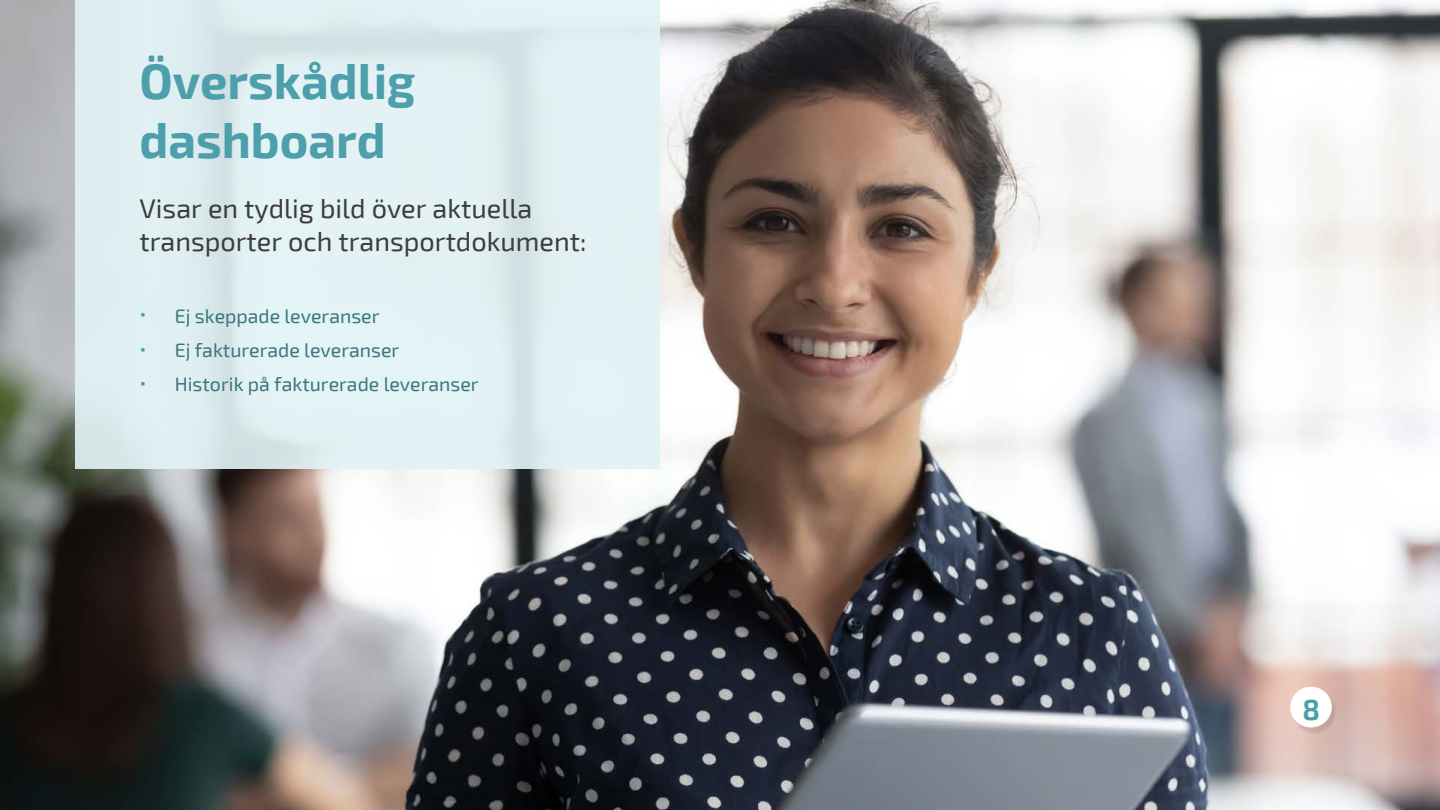
<style>
.page{position:relative;width:1440px;height:810px;background:#fff}
.page>*{position:absolute;margin:0;border:0;box-sizing:border-box;transform-origin:0 0}
.t1{font:700 48.75px/58.5px "Exo 2";color:#4c9fab}
.t2{font:700 28.35px "Exo 2";color:#4c9fab}
.t3{font:27px/32.1px "Exo 2";color:#3c3c3b}
.t4{font:19.5px/34.3px "Exo 2";color:#38777d}
.t5{font:19.5px/34.3px "Exo 2";color:#4c9fab;text-align:justify}
</style>
<div class="page">
<img style="left:0;top:0;width:1440px;height:810px">
<div style="left:75px;top:0;width:584px;height:469px;background:#e2f2f5"></div>
<img style="left:1292px;top:690px;width:46px;height:44px">
<svg style="left:1290px;top:687px;width:42px;height:40px"></svg>
<h1 class="t1" style="left:140px;top:50px;width:277px">Överskådlig dashboard</h1>
<h3 class="t3" style="left:140px;top:192px;width:448px">Visar en tydlig bild över aktuella transporter och transportdokument:</h3>
<p class="t5" style="left:140px;top:295px;width:9px">• • •</p>
<p class="t4" style="left:175px;top:298px;width:305px">Ej skeppade leveranser<br>Ej fakturerade leveranser<br>Historik på fakturerade leveranser</p>
<h2 class="t2" style="left:1303px;top:691px;width:19px">8</h2>
</div>
